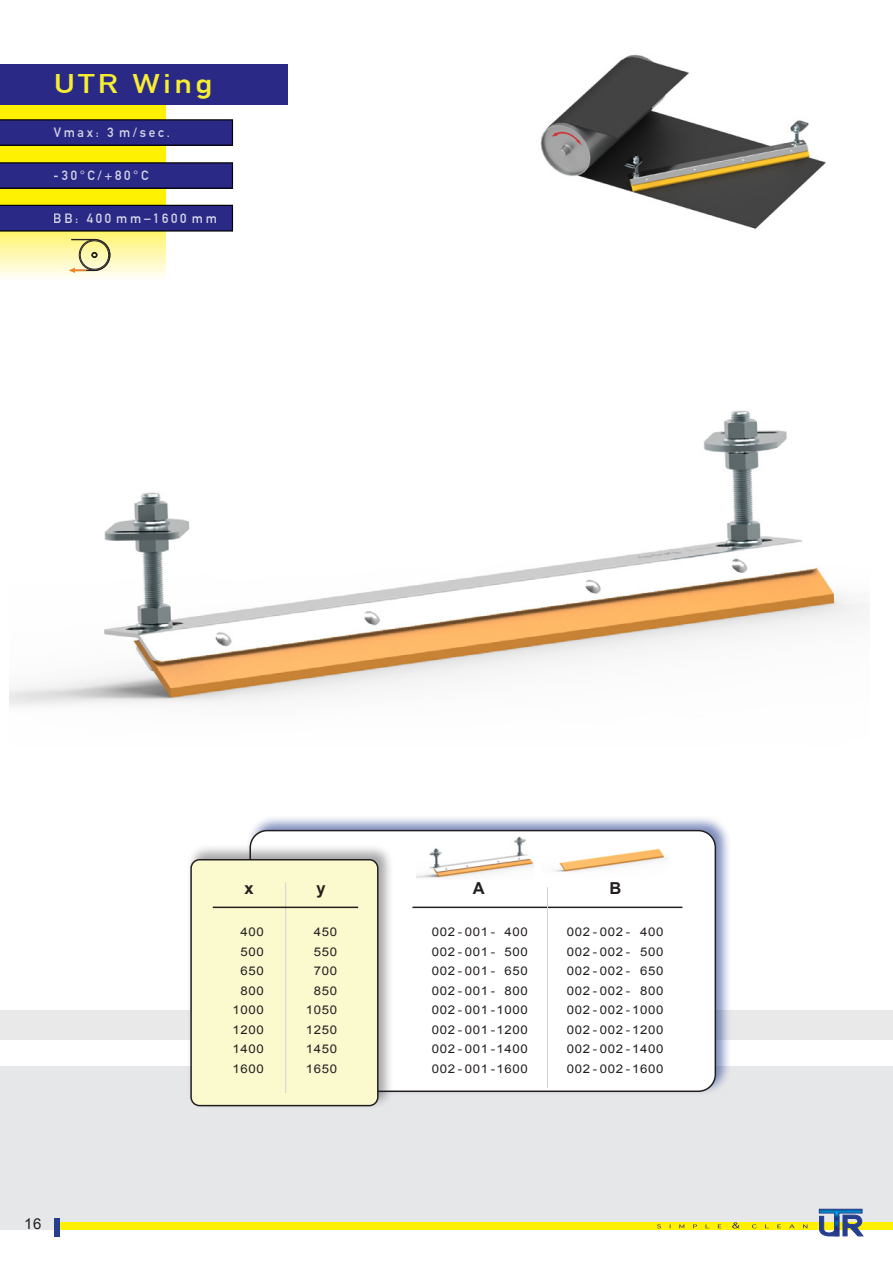
<style>
.page{position:relative;width:893px;height:1263px;background:#fff}
.page>*{position:absolute;margin:0;border:0;box-sizing:border-box;transform-origin:0 0}
.t1{font:700 26.4px "DIN Alternate";letter-spacing:.1em;color:#f6ee33;scale:1.25 1}
.t2{font:700 16.5px "Arial";color:#231f20}
.t3{font:15px "Arial";color:#231f20}
.t4{font:700 13.2px "DIN Alternate";letter-spacing:.2em;color:#fff}
.t5{font:12px "Arial";letter-spacing:.05em;color:#231f20;scale:1.1 1}
</style>
<div class="page">
<div style="left:0;top:1066px;width:893px;height:164px;background:#e6e7e9"></div>
<svg style="left:0;top:104px;width:166px;height:173px;background:#fbf14e"></svg>
<div style="left:0;top:1010px;width:893px;height:29px;background:#e9e9e9"></div>
<img style="left:9px;top:410px;width:857px;height:296px">
<svg style="left:0;top:162px;width:233px;height:27px;background:#282778"></svg>
<svg style="left:0;top:119px;width:233px;height:27px;background:#272778"></svg>
<svg style="left:0;top:205px;width:233px;height:27px;background:#29297a"></svg>
<svg style="left:69px;top:239px;width:41px;height:34px"></svg>
<div style="left:0;top:64px;width:287px;height:40px;background:#2a2a86"></div>
<div style="left:246px;top:814px;width:485px;height:281px;background:#253f8e;opacity:.6"></div>
<div style="left:250px;top:830px;width:465px;height:261px;background:#fff;border-radius:17px"></div>
<div style="left:249px;top:830px;width:467px;height:262px;border:2px solid #231f20;border-radius:17px"></div>
<div style="left:187px;top:843px;width:207px;height:266px;background:#231f20;opacity:.4"></div>
<div style="left:191px;top:860px;width:187px;height:245px;background:#fbf9ce;border-radius:9px"></div>
<div style="left:190px;top:859px;width:189px;height:247px;border:2px solid #231f20;border-radius:9px"></div>
<hr style="left:412px;top:906px;width:270px;height:2px;background:#231f20">
<hr style="left:285px;top:882px;width:1px;height:211px;background:#d1d2d4">
<hr style="left:547px;top:887px;width:1px;height:201px;background:#d1d2d4">
<hr style="left:213px;top:906px;width:145px;height:2px;background:#231f20">
<img style="left:540px;top:54px;width:286px;height:175px">
<img style="left:417px;top:836px;width:117px;height:42px">
<img style="left:554px;top:848px;width:114px;height:24px">
<hr style="left:892px;top:64px;width:1px;height:40px;background:#2a2a86">
<div style="left:54px;top:1222px;width:839px;height:8px;background:#fff101"></div>
<svg style="left:657px;top:1222px;width:150px;height:6px"></svg>
<svg style="left:819px;top:1209px;width:45px;height:27px"></svg>
<div style="left:54px;top:1218px;width:5px;height:18px;background:#253f8e"></div>
<h1 class="t1" style="left:54px;top:64px;width:128px">UTR Wing</h1>
<p class="t4" style="left:54px;top:122px;width:118px">Vmax: 3 m/sec.</p>
<p class="t4" style="left:54px;top:165px;width:96px">-30°C/+80°C</p>
<p class="t4" style="left:54px;top:208px;width:165px">BB: 400 mm–1600 mm</p>
<p class="t3" style="left:24px;top:1214px;width:19px">16</p>
<h2 class="t2" style="left:244px;top:877px;width:11px">x</h2>
<h2 class="t2" style="left:316px;top:877px;width:11px">y</h2>
<h2 class="t2" style="left:473px;top:877px;width:13px">A</h2>
<h2 class="t2" style="left:609px;top:877px;width:13px">B</h2>
<p class="t5" style="left:240px;top:924px;width:23px">400</p>
<p class="t5" style="left:314px;top:924px;width:23px">450</p>
<p class="t5" style="left:432px;top:924px;width:89px">002 - 001 - 400</p>
<p class="t5" style="left:567px;top:924px;width:89px">002 - 002 - 400</p>
<p class="t5" style="left:240px;top:943px;width:23px">500</p>
<p class="t5" style="left:314px;top:943px;width:23px">550</p>
<p class="t5" style="left:432px;top:943px;width:89px">002 - 001 - 500</p>
<p class="t5" style="left:567px;top:943px;width:89px">002 - 002 - 500</p>
<p class="t5" style="left:240px;top:963px;width:23px">650</p>
<p class="t5" style="left:314px;top:963px;width:23px">700</p>
<p class="t5" style="left:432px;top:963px;width:89px">002 - 001 - 650</p>
<p class="t5" style="left:567px;top:963px;width:89px">002 - 002 - 650</p>
<p class="t5" style="left:240px;top:982px;width:23px">800</p>
<p class="t5" style="left:314px;top:982px;width:23px">850</p>
<p class="t5" style="left:432px;top:982px;width:89px">002 - 001 - 800</p>
<p class="t5" style="left:567px;top:982px;width:89px">002 - 002 - 800</p>
<p class="t5" style="left:232px;top:1002px;width:30px">1000</p>
<p class="t5" style="left:306px;top:1002px;width:30px">1050</p>
<p class="t5" style="left:432px;top:1002px;width:89px">002 - 001 -1000</p>
<p class="t5" style="left:567px;top:1002px;width:89px">002 - 002 -1000</p>
<p class="t5" style="left:232px;top:1021px;width:30px">1200</p>
<p class="t5" style="left:306px;top:1021px;width:30px">1250</p>
<p class="t5" style="left:432px;top:1021px;width:89px">002 - 001 -1200</p>
<p class="t5" style="left:567px;top:1021px;width:89px">002 - 002 -1200</p>
<p class="t5" style="left:232px;top:1041px;width:30px">1400</p>
<p class="t5" style="left:306px;top:1041px;width:30px">1450</p>
<p class="t5" style="left:432px;top:1041px;width:89px">002 - 001 -1400</p>
<p class="t5" style="left:567px;top:1041px;width:89px">002 - 002 -1400</p>
<p class="t5" style="left:232px;top:1060px;width:30px">1600</p>
<p class="t5" style="left:306px;top:1060px;width:30px">1650</p>
<p class="t5" style="left:432px;top:1060px;width:89px">002 - 001 -1600</p>
<p class="t5" style="left:567px;top:1060px;width:89px">002 - 002 -1600</p>
</div>
